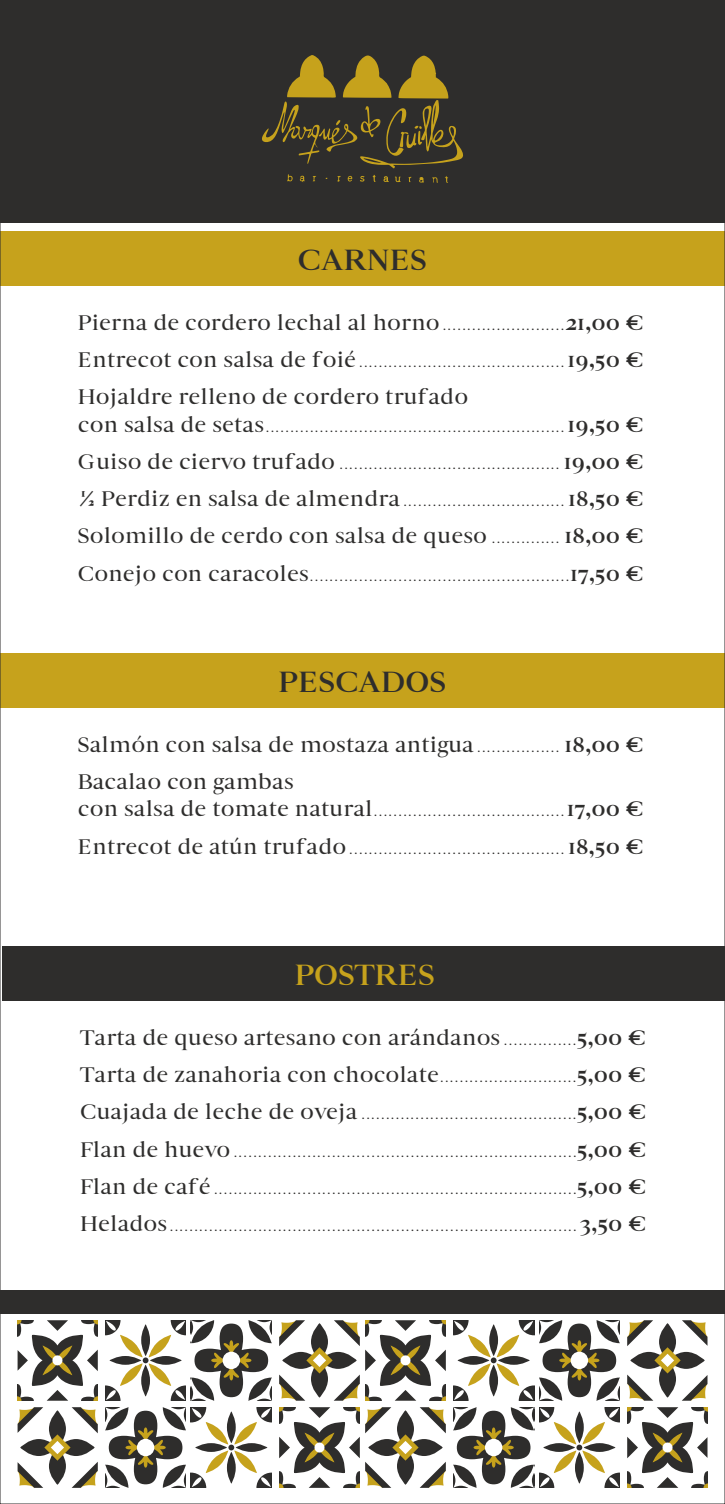
<style>
.page{position:relative;width:725px;height:1504px;background:#fff}
.page>*{position:absolute;margin:0;border:0;box-sizing:border-box;transform-origin:0 0}
.t1{font:700 31.5px "Wensley";color:#2e2d2c}
.t2{font:700 31.5px "Wensley";color:#c6a21c}
.t3{font:300 22.75px/37.3px "Wensley";color:#2e2d2c;text-align:justify}
.t4{font:22.75px/37.3px "Wensley";color:#2e2d2c;text-align:justify}
.s1{font-weight:300}
.s2{font-weight:700}
.s3{font-weight:400}
</style>
<div class="page">
<div style="left:0;top:0;width:724px;height:223px;background:#2e2d2c"></div>
<div style="left:0;top:231px;width:724px;height:54px;background:#c6a21c"></div>
<div style="left:0;top:1290px;width:724px;height:23px;background:#2e2d2c"></div>
<svg style="left:419px;top:177px;width:4px;height:6px"></svg>
<svg style="left:287px;top:174px;width:6px;height:8px"></svg>
<svg style="left:300px;top:175px;width:4px;height:7px"></svg>
<svg style="left:383px;top:176px;width:17px;height:6px"></svg>
<svg style="left:347px;top:176px;width:5px;height:6px"></svg>
<svg style="left:360px;top:176px;width:4px;height:6px"></svg>
<svg style="left:432px;top:177px;width:6px;height:6px"></svg>
<svg style="left:372px;top:175px;width:3px;height:7px"></svg>
<svg style="left:445px;top:176px;width:3px;height:7px"></svg>
<svg style="left:337px;top:176px;width:4px;height:6px"></svg>
<svg style="left:312px;top:176px;width:4px;height:5px"></svg>
<svg style="left:262px;top:55px;width:201px;height:113px"></svg>
<svg style="left:18px;top:1407px;width:80px;height:80px"></svg>
<svg style="left:18px;top:1320px;width:80px;height:80px"></svg>
<svg style="left:279px;top:1320px;width:80px;height:80px"></svg>
<svg style="left:105px;top:1320px;width:167px;height:168px"></svg>
<svg style="left:279px;top:1407px;width:80px;height:80px"></svg>
<svg style="left:627px;top:1320px;width:80px;height:80px"></svg>
<svg style="left:627px;top:1407px;width:80px;height:80px"></svg>
<svg style="left:365px;top:1407px;width:80px;height:80px"></svg>
<svg style="left:453px;top:1320px;width:167px;height:168px"></svg>
<svg style="left:365px;top:1320px;width:80px;height:80px"></svg>
<div style="left:0;top:653px;width:724px;height:54px;background:#c6a21c"></div>
<div style="left:2px;top:946px;width:722px;height:54px;background:#2e2d2c"></div>
<h1 class="t1" style="left:298px;top:241px;width:130px">CARNES</h1>
<p class="t4" style="left:78px;top:304px;width:567px">Pierna de cordero lechal al horno<span class="s1">.........................</span><span class="s2">21,00 € </span>Entrecot con salsa de foié<span class="s1">..........................................</span><span class="s2">19,50 € </span>Hojaldre relleno de cordero trufado</p>
<p class="t3" style="left:78px;top:405px;width:567px"><span class="s3">con salsa de setas</span>.............................................................<span class="s2">19,50 € </span><span class="s3">Guiso de ciervo trufado</span>............................................. <span class="s2">19,00 € </span><span class="s3">½ Perdiz en salsa de almendra</span>.................................<span class="s2">18,50 € </span><span class="s3">Solomillo de cerdo con salsa de queso</span> .............. <span class="s2">18,00 € </span><span class="s3">Conejo con caracoles</span>.....................................................<span class="s2">17,50 €</span></p>
<h1 class="t1" style="left:278px;top:663px;width:169px">PESCADOS</h1>
<p class="t4" style="left:78px;top:725px;width:567px">Salmón con salsa de mostaza antigua<span class="s1">.................</span> <span class="s2">18,00 €<br></span>Bacalao con gambas</p>
<p class="t3" style="left:78px;top:790px;width:567px"><span class="s3">con salsa de tomate natural</span>.......................................<span class="s2">17,00 €<br></span><span class="s3">Entrecot de atún trufado</span>............................................<span class="s2">18,50 €</span></p>
<h1 class="t2" style="left:294px;top:956px;width:142px">POSTRES</h1>
<p class="t3" style="left:80px;top:1018px;width:567px"><span class="s3">Tarta de queso artesano con arándanos</span>...............<span class="s2">5,00 € </span><span class="s3">Tarta de zanahoria con chocolate</span>............................<span class="s2">5,00 € </span><span class="s3">Cuajada de leche de oveja</span>............................................<span class="s2">5,00 € </span><span class="s3">Flan de huevo</span>......................................................................<span class="s2">5,00 € </span><span class="s3">Flan de café</span>..........................................................................<span class="s2">5,00 € </span><span class="s3">Helados</span>................................................................................... <span class="s2">3,50 €</span></p>
</div>
